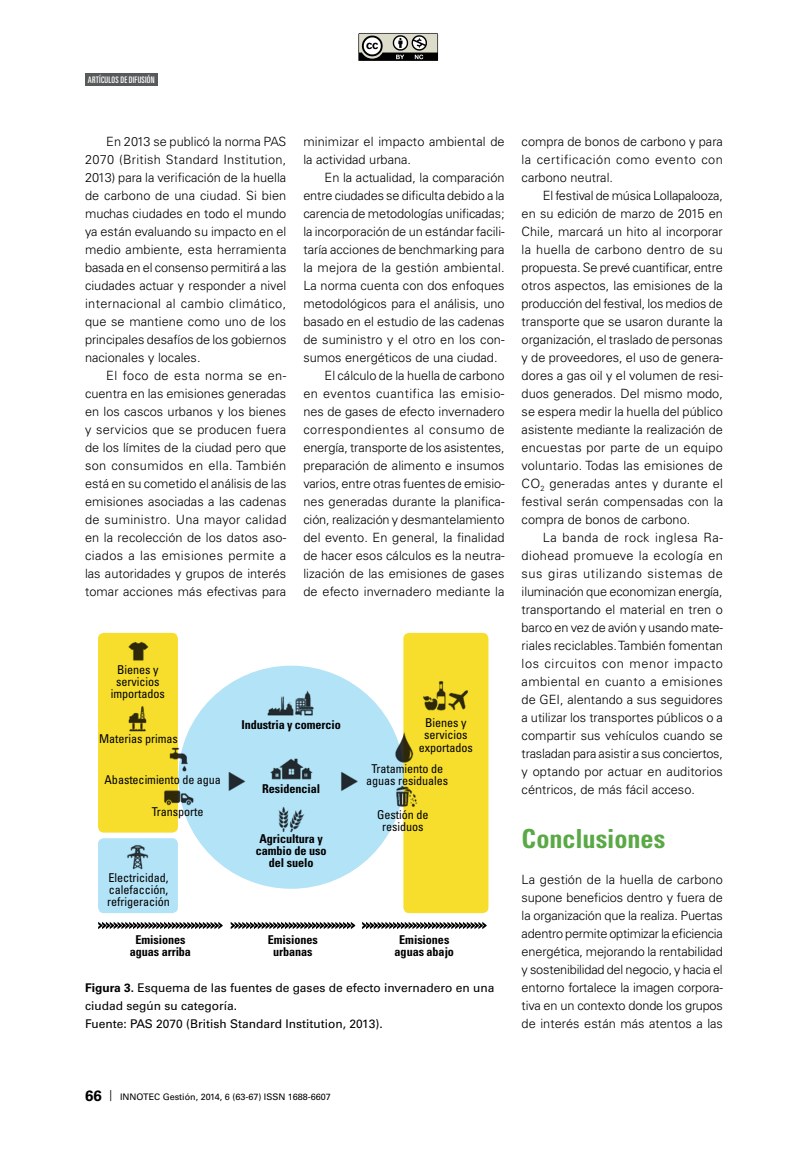
<style>
.page{position:relative;width:808px;height:1149px;background:#fff}
.page>*{position:absolute;margin:0;border:0;box-sizing:border-box;transform-origin:0 0}
.t1{font:700 condensed 26.25px "Univers LT Std";color:#5aa846}
.t2{font:300 12.75px/18px "Univers LT Std";color:#000;text-align:justify}
.t3{font:300 12.75px "Univers LT Std";letter-spacing:.035em;color:#000}
.t4{font:condensed 12.15px/12.1px "Univers LT Std";letter-spacing:-.005em;color:#000;text-align:center}
.t5{font:700 condensed 12.15px/12.1px "Univers LT Std";letter-spacing:-.005em;color:#000;text-align:center}
.t6{font:12px/18px "Univers LT Std";color:#000}
.t7{font:9px "Univers LT Std";color:#000}
.t8{font:ultra-condensed 9px "Univers LT Std";letter-spacing:.03em;color:#fff}
.s1{font-weight:700}
.s2{font-weight:700;font-size:15px}
.s3{font-weight:300;font-stretch:ultra-condensed;font-size:15px}
</style>
<div class="page">
<div style="left:85px;top:73px;width:72px;height:13px;background:#58595b"></div>
<svg style="left:358px;top:33px;width:80px;height:28px;background:#85857e"></svg>
<img style="left:98px;top:660px;width:391px;height:228px">
<div style="left:370px;top:809px;width:69px;height:18px;background:#fff"></div>
<div style="left:94px;top:870px;width:112px;height:18px;background:#fff"></div>
<div style="left:143px;top:806px;width:69px;height:12px;background:#fff"></div>
<div style="left:98px;top:632px;width:80px;height:200px;background:#f7de2c;border-radius:6px"></div>
<div style="left:403px;top:632px;width:85px;height:280px;background:#f7de2c;border-radius:6px"></div>
<div style="left:98px;top:837px;width:80px;height:75px;background:#b3e3f7;border-radius:6px"></div>
<div style="left:178px;top:665px;width:226px;height:223px;background:#b3e3f7;border-radius:50%"></div>
<svg style="left:98px;top:922px;width:125px;height:6px"></svg>
<svg style="left:231px;top:922px;width:124px;height:6px"></svg>
<svg style="left:362px;top:922px;width:125px;height:6px"></svg>
<p class="t8" style="left:88px;top:75px;width:68px">ARTÍCULOS DE DIFUSIÓN</p>
<p class="t2" style="left:85px;top:132px;width:203px;text-indent:21px">En 2013 se publicó la norma PAS 2070 (British Standard Institution, 2013) para la verificación de la huella de carbono de una ciudad. Si bien muchas ciudades en todo el mundo ya están evaluando su impacto en el medio ambiente, esta herramienta basada en el consenso permitirá a las ciudades actuar y responder a nivel internacional al cambio climático, que se mantiene como uno de los principales desafíos de los gobiernos nacionales y locales.</p>
<p class="t2" style="left:85px;top:366px;width:203px;text-indent:21px">El foco de esta norma se en&shy;cuentra en las emisiones generadas en los cascos urbanos y los bienes y servicios que se producen fuera de los límites de la ciudad pero que son consumidos en ella. También está en su cometido el análisis de las emisiones asociadas a las cadenas de suministro. Una mayor calidad en la recolección de los datos aso&shy;ciados a las emisiones permite a las autoridades y grupos de interés tomar acciones más efectivas para</p>
<p class="t2" style="left:303px;top:132px;width:203px">minimizar el impacto ambiental de la actividad urbana.</p>
<p class="t2" style="left:325px;top:168px;width:181px">En la actualidad, la comparación</p>
<p class="t2" style="left:303px;top:186px;width:203px">entre ciudades se dificulta debido a la</p>
<p class="t2" style="left:303px;top:204px;width:203px">carencia de metodologías unificadas;</p>
<p class="t2" style="left:303px;top:222px;width:203px">la incorporación de un estándar facili-</p>
<p class="t2" style="left:303px;top:240px;width:203px">taría acciones de benchmarking para</p>
<p class="t2" style="left:303px;top:258px;width:203px">la mejora de la gestión ambiental.</p>
<p class="t2" style="left:303px;top:276px;width:203px">La norma cuenta con dos enfoques</p>
<p class="t2" style="left:303px;top:294px;width:203px">metodológicos para el análisis, uno</p>
<p class="t2" style="left:303px;top:312px;width:203px">basado en el estudio de las cadenas</p>
<p class="t2" style="left:303px;top:330px;width:203px">de suministro y el otro en los con-</p>
<p class="t2" style="left:303px;top:348px;width:196px">sumos energéticos de una ciudad.</p>
<p class="t2" style="left:325px;top:366px;width:181px">El cálculo de la huella de carbono</p>
<p class="t3" style="left:303px;top:385px;width:203px">en eventos cuantifica las emisio-</p>
<p class="t2" style="left:303px;top:402px;width:203px">nes de gases de efecto invernadero</p>
<p class="t3" style="left:303px;top:421px;width:203px">correspondientes al consumo de</p>
<p class="t2" style="left:303px;top:438px;width:203px">energía, transporte de los asistentes,</p>
<p class="t2" style="left:303px;top:456px;width:203px">preparación de alimento e insumos</p>
<p class="t2" style="left:303px;top:474px;width:203px">varios, entre otras fuentes de emisio-</p>
<p class="t2" style="left:303px;top:492px;width:203px">nes generadas durante la planifica-</p>
<p class="t2" style="left:303px;top:510px;width:203px">ción, realización y desmantelamiento</p>
<p class="t2" style="left:303px;top:528px;width:203px">del evento. En general, la finalidad</p>
<p class="t2" style="left:303px;top:546px;width:203px">de hacer esos cálculos es la neutra-</p>
<p class="t2" style="left:303px;top:564px;width:203px">lización de las emisiones de gases</p>
<p class="t2" style="left:303px;top:582px;width:203px">de efecto invernadero mediante la</p>
<p class="t4" style="left:111px;top:662px;width:56px">Bienes y servicios importados</p>
<p class="t4" style="left:99px;top:732px;width:80px">Materias primas</p>
<p class="t4" style="left:105px;top:772px;width:118px">Abastecimiento de agua</p>
<p class="t4" style="left:152px;top:805px;width:53px">Transporte</p>
<p class="t5" style="left:241px;top:718px;width:101px">Industria y comercio</p>
<p class="t5" style="left:262px;top:782px;width:60px">Residencial</p>
<p class="t5" style="left:256px;top:832px;width:72px">Agricultura y cambio de uso del suelo</p>
<p class="t4" style="left:419px;top:716px;width:56px">Bienes y servicios exportados</p>
<p class="t4" style="left:366px;top:762px;width:83px">Tratamiento de aguas residuales</p>
<p class="t4" style="left:377px;top:807px;width:53px">Gestión de residuos</p>
<p class="t4" style="left:107px;top:870px;width:64px;text-align:left">Electricidad, calefacción, refrigeración</p>
<p class="t5" style="left:130px;top:933px;width:63px">Emisiones aguas arriba</p>
<p class="t5" style="left:395px;top:933px;width:61px">Emisiones aguas abajo</p>
<p class="t5" style="left:268px;top:933px;width:52px">Emisiones urbanas</p>
<p class="t6" style="left:85px;top:978px;width:411px"><span class="s1">Figura 3.</span> Esquema de las fuentes de gases de efecto invernadero en una ciudad según su categoría.<br>Fuente: PAS 2070 (British Standard Institution, 2013).</p>
<p class="t2" style="left:522px;top:132px;width:203px">compra de bonos de carbono y para la certificación como evento con carbono neutral.</p>
<p class="t2" style="left:522px;top:186px;width:203px;text-indent:21px">El festival de música Lollapalooza, en su edición de marzo de 2015 en Chile, marcará un hito al incorporar la huella de carbono dentro de su propuesta. Se prevé cuantificar, entre otros aspectos, las emisiones de la producción del festival, los medios de transporte que se usaron durante la organización, el traslado de personas y de proveedores, el uso de genera&shy;dores a gas oil y el volumen de resi&shy;duos generados. Del mismo modo, se espera medir la huella del público asistente mediante la realización de encuestas por parte de un equipo voluntario. Todas las emisiones de CO<sub>2</sub> generadas antes y durante el festival serán compensadas con la compra de bonos de carbono.</p>
<p class="t2" style="left:522px;top:528px;width:203px;text-indent:21px">La banda de rock inglesa Ra&shy;diohead promueve la ecología en sus giras utilizando sistemas de iluminación que economizan energía, transportando el material en tren o barco en vez de avión y usando mate&shy;riales reciclables. También fomentan los circuitos con menor impacto ambiental en cuanto a emisiones de GEI, alentando a sus seguidores a utilizar los transportes públicos o a compartir sus vehículos cuando se trasladan para asistir a sus conciertos, y optando por actuar en auditorios céntricos, de más fácil acceso.</p>
<h1 class="t1" style="left:522px;top:822px;width:145px">Conclusiones</h1>
<p class="t2" style="left:522px;top:870px;width:203px">La gestión de la huella de carbono supone beneficios dentro y fuera de la organización que la realiza. Puertas adentro permite optimizar la eficiencia energética, mejorando la rentabilidad y sostenibilidad del negocio, y hacia el entorno fortalece la imagen corpora&shy;tiva en un contexto donde los grupos de interés están más atentos a las</p>
<p class="t7" style="left:85px;top:1090px;width:247px"><span class="s2">66</span> <span class="s3">|</span> INNOTEC Gestión, 2014, 6 (63-67) ISSN 1688-6607</p>
</div>
